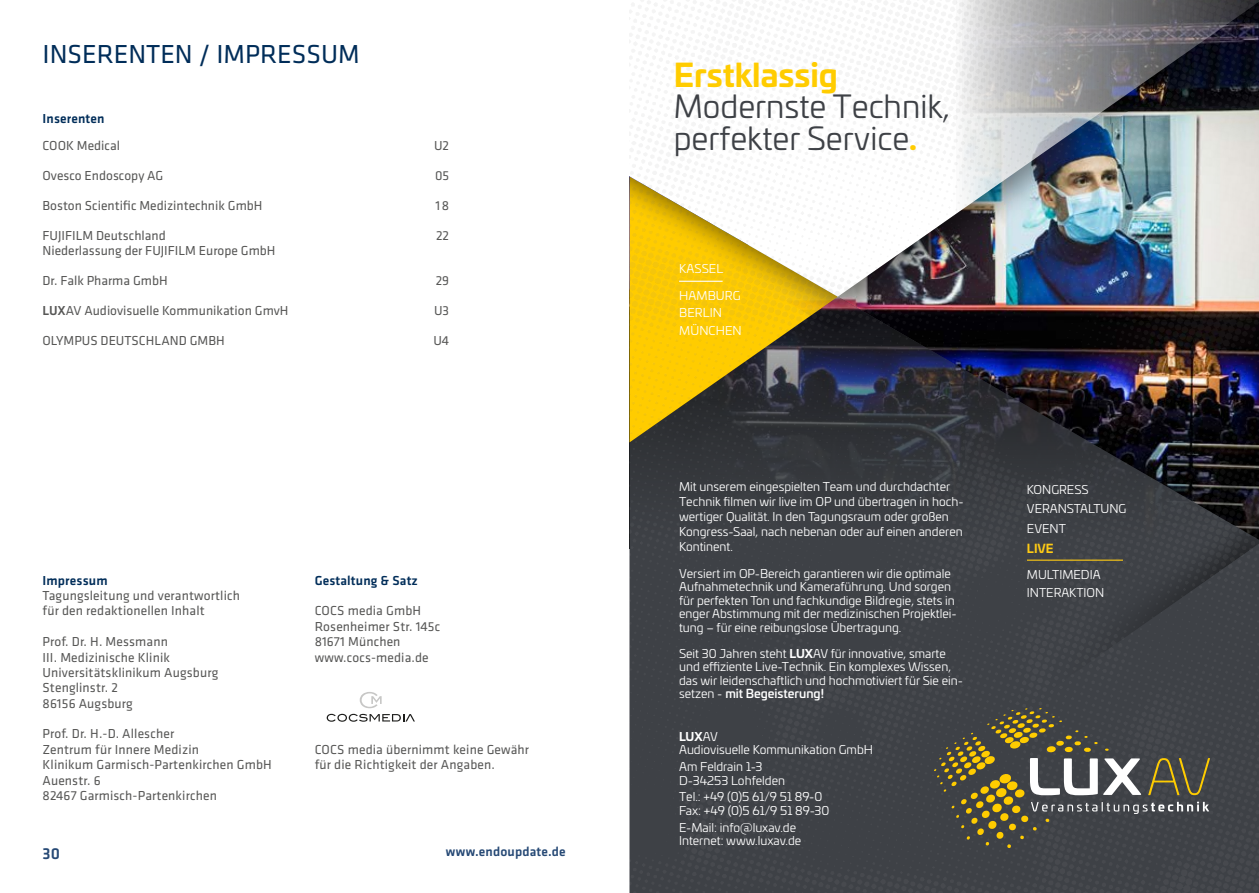
<style>
.page{position:relative;width:1259px;height:893px;background:#fff}
.page>*{position:absolute;margin:0;border:0;box-sizing:border-box;transform-origin:0 0}
.t1{font:31.5px/31.5px "Univia Pro";color:#3e4146}
.t2{font:700 31.5px "Univia Pro";color:#fc0}
.t3{font:27px "Klavika";color:#002d59}
.t4{font:500 16.5px "Klavika";color:#264975}
.t5{font:13.5px/15.5px "Klavika";letter-spacing:.01em;color:#575756}
.t6{font:500 13.5px "Klavika";letter-spacing:.01em;color:#002d59}
.t7{font:500 13.5px "Klavika";letter-spacing:.01em;color:#264975}
.t8{font:12px/13.5px "Univia Pro";color:#fff}
.t9{font:700 12px "Univia Pro";color:#ffcb14}
.t10{font:700 11.7px "Univia Pro";color:#fff}
.s1{font-weight:500}
.s2{font-weight:700;color:#fc0}
.s3{font-weight:700;font-size:11.7px}
.s4{font-weight:400;font-size:12px}
</style>
<div class="page">
<svg style="left:327px;top:714px;width:88px;height:8px"></svg>
<svg style="left:360px;top:692px;width:22px;height:16px"></svg>
<img style="left:629px;top:297px;width:630px;height:596px">
<hr style="left:1027px;top:560px;width:96px;height:1px;background:#ffcb14">
<svg style="left:934px;top:708px;width:276px;height:140px;background:#59574d"></svg>
<div style="left:629px;top:0;width:625px;height:330px;background:#1d1d1b;opacity:.6"></div>
<img style="left:629px;top:0;width:630px;height:297px">
<h2 class="t3" style="left:43px;top:36px;width:319px">INSERENTEN / IMPRESSUM</h2>
<p class="t6" style="left:43px;top:111px;width:63px">Inserenten</p>
<p class="t5" style="left:43px;top:138px;width:79px">COOK Medical</p>
<p class="t5" style="left:434px;top:138px;width:17px">U2</p>
<p class="t5" style="left:43px;top:168px;width:122px">Ovesco Endoscopy AG</p>
<p class="t5" style="left:435px;top:168px;width:16px">05</p>
<p class="t5" style="left:43px;top:198px;width:221px">Boston Scientific Medizintechnik GmbH</p>
<p class="t5" style="left:435px;top:198px;width:15px">18</p>
<p class="t5" style="left:43px;top:228px;width:125px">FUJIFILM Deutschland</p>
<p class="t5" style="left:436px;top:228px;width:15px">22</p>
<p class="t5" style="left:43px;top:243px;width:234px">Niederlassung der FUJIFILM Europe GmbH</p>
<p class="t5" style="left:43px;top:273px;width:127px">Dr. Falk Pharma GmbH</p>
<p class="t5" style="left:436px;top:273px;width:15px">29</p>
<p class="t5" style="left:43px;top:303px;width:247px"><span class="s1">LUX</span>AV Audiovisuelle Kommunikation GmvH</p>
<p class="t5" style="left:434px;top:303px;width:17px">U3</p>
<p class="t5" style="left:43px;top:333px;width:184px">OLYMPUS DEUTSCHLAND GMBH</p>
<p class="t5" style="left:433px;top:333px;width:17px">U4</p>
<p class="t6" style="left:43px;top:573px;width:67px">Impressum</p>
<p class="t5" style="left:43px;top:587px;width:199px">Tagungsleitung und verantwortlich für den redaktionellen Inhalt</p>
<p class="t5" style="left:43px;top:633px;width:177px">Prof. Dr. H. Messmann<br>III. Medizinische Klinik<br>Universitätsklinikum Augsburg<br>Stenglinstr. 2<br>86156 Augsburg</p>
<p class="t5" style="left:43px;top:726px;width:231px">Prof. Dr. H.-D. Allescher<br>Zentrum für Innere Medizin<br>Klinikum Garmisch-Partenkirchen GmbH<br>Auenstr. 6<br>82467 Garmisch-Partenkirchen</p>
<p class="t6" style="left:315px;top:573px;width:105px">Gestaltung &amp; Satz</p>
<p class="t5" style="left:315px;top:603px;width:127px">COCS media GmbH<br>Rosenheimer Str. 145c<br>81671 München www.cocs-media.de</p>
<p class="t5" style="left:315px;top:741px;width:216px">COCS media übernimmt keine Gewähr für die Richtigkeit der Angaben.</p>
<h3 class="t4" style="left:43px;top:844px;width:19px">30</h3>
<p class="t7" style="left:446px;top:844px;width:121px">www.endoupdate.de</p>
<h1 class="t2" style="left:674px;top:49px;width:166px">Erstklassig</h1>
<h1 class="t1" style="left:674px;top:89px;width:278px">Modernste Technik, perfekter Service<span class="s2">.</span></h1>
<p class="t8" style="left:679px;top:255px;width:63px;line-height:26.2px">KASSEL<br>HAMBURG</p>
<p class="t8" style="left:679px;top:303px;width:64px;line-height:17.7px">BERLIN<br>MÜNCHEN</p>
<p class="t8" style="left:679px;top:479px;width:286px;line-height:15px">Mit unserem eingespielten Team und durchdachter Technik filmen wir live im OP und übertragen in hoch&shy;wertiger Qualität. In den Tagungsraum oder großen Kongress-Saal, nach nebenan oder auf einen anderen Kontinent.</p>
<p class="t8" style="left:679px;top:566px;width:279px">Versiert im OP-Bereich garantieren wir die optimale Aufnahmetechnik und Kameraführung. Und sorgen für perfekten Ton und fachkundige Bildregie, stets in enger Abstimmung mit der medizinischen Projektlei&shy;tung – für eine reibungslose Übertragung.</p>
<p class="t8" style="left:679px;top:646px;width:285px">Seit 30 Jahren steht <span class="s3">LUX</span>AV für innovative, smarte und effiziente Live-Technik. Ein komplexes Wissen, das wir leidenschaftlich und hochmotiviert für Sie ein&shy;setzen - <span class="s1">mit Begeisterung!</span></p>
<p class="t10" style="left:679px;top:727px;width:40px">LUX<span class="s4">AV</span></p>
<p class="t8" style="left:679px;top:741px;width:195px;line-height:16.6px">Audiovisuelle Kommunikation GmbH<br>Am Feldrain 1-3</p>
<p class="t8" style="left:679px;top:771px;width:145px;line-height:16.6px">D-34253 Lohfelden<br>Tel.: +49 (0)5 61/9 51 89-0</p>
<p class="t8" style="left:679px;top:802px;width:152px;line-height:16.6px">Fax: +49 (0)5 61/9 51 89-30<br>E-Mail: info@luxav.de</p>
<p class="t8" style="left:679px;top:833px;width:124px">Internet: www.luxav.de</p>
<p class="t8" style="left:1027px;top:479px;width:101px;line-height:20px">KONGRESS<br>VERANSTALTUNG<br>EVENT</p>
<p class="t9" style="left:1027px;top:539px;width:28px">LIVE</p>
<p class="t8" style="left:1027px;top:566px;width:79px;line-height:17.7px">MULTIMEDIA<br>INTERAKTION</p>
</div>
